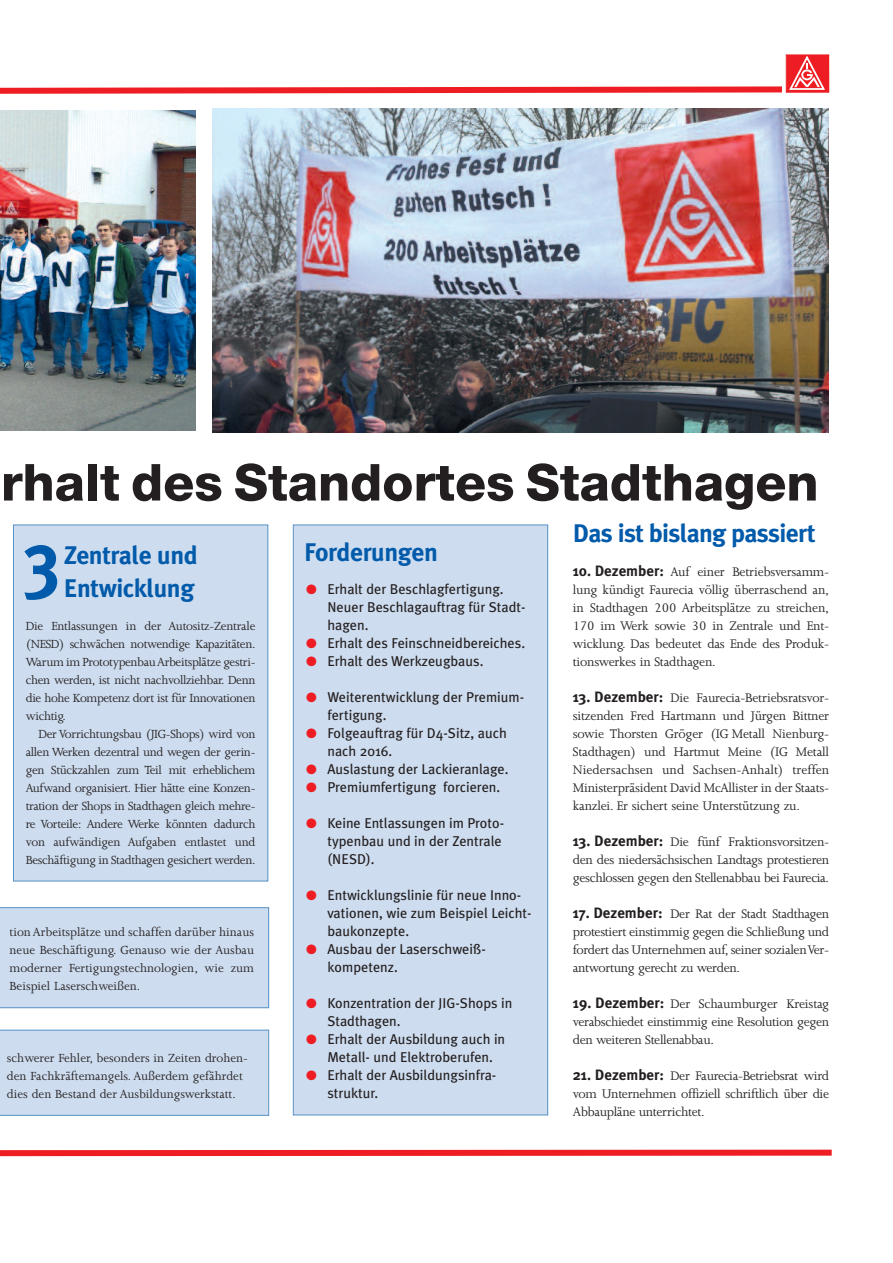
<style>
.page{position:relative;width:893px;height:1263px;background:#fff}
.page>*{position:absolute;margin:0;border:0;box-sizing:border-box;transform-origin:0 0}
.t1{font:700 77.7px "Meta Plus";color:#015aaa;scale:.9 1}
.t2{font:800 51px "Helvetica Neue";color:#231f20}
.t3{font:700 25.5px "Meta Plus";letter-spacing:-.015em;color:#015aaa}
.t4{font:14.25px/18px "Joanna";letter-spacing:-.025em;color:#231f20;text-align:justify}
.t5{font:14.25px/18px "Meta Plus";color:#231f20}
.t6{font:13.5px/18px "Joanna";color:#231f20;text-align:justify}
.s1{color:#ee1d23}
.s2{font-family:"Meta Plus";font-weight:700;font-size:15px}
</style>
<div class="page">
<div style="left:14px;top:525px;width:253px;height:356px;background:#cddcee"></div>
<div style="left:13px;top:525px;width:255px;height:356px;border:1px solid #5592c5"></div>
<svg style="left:0;top:1149px;width:832px;height:8px"></svg>
<img style="left:0;top:111px;width:195px;height:319px">
<img style="left:212px;top:109px;width:617px;height:323px">
<div style="left:787px;top:56px;width:40px;height:36px;background:#ee1d23"></div>
<svg style="left:0;top:56px;width:825px;height:38px"></svg>
<div style="left:786px;top:54px;width:43px;height:39px;border:1px solid #ee1d23"></div>
<div style="left:0;top:1030px;width:269px;height:86px;background:#cddcee"></div>
<div style="left:0;top:907px;width:269px;height:101px;background:#cddcee"></div>
<div style="left:294px;top:525px;width:253px;height:589px;background:#cddcee"></div>
<div style="left:293px;top:525px;width:255px;height:590px;border:1px solid #5592c5"></div>
<h2 class="t2" style="left:1px;top:464px;width:819px">rhalt des Standortes Stadthagen</h2>
<h3 class="t3" style="left:64px;top:540px;width:135px">Zentrale und</h3>
<h3 class="t3" style="left:573px;top:518px;width:244px">Das ist bislang passiert</h3>
<h3 class="t3" style="left:304px;top:537px;width:135px">Forderungen</h3>
<p class="t5" style="left:327px;top:580px;width:200px;text-indent:-21px"><span class="s1">●</span> Erhalt der Beschlagfertigung.<br>Neuer Beschlagauftrag für Stadt&shy;hagen.</p>
<p class="t5" style="left:306px;top:634px;width:220px"><span class="s1">●</span> Erhalt des Feinschneidbereiches.</p>
<p class="t5" style="left:306px;top:652px;width:179px"><span class="s1">●</span> Erhalt des Werkzeugbaus.</p>
<p class="t5" style="left:327px;top:688px;width:198px;text-indent:-21px"><span class="s1">●</span> Weiterentwicklung der Premium&shy;fertigung.</p>
<p class="t5" style="left:327px;top:724px;width:181px;text-indent:-21px"><span class="s1">●</span> Folgeauftrag für D4-Sitz, auch nach 2016.</p>
<p class="t5" style="left:306px;top:760px;width:204px"><span class="s1">●</span> Auslastung der Lackieranlage.</p>
<p class="t5" style="left:306px;top:778px;width:196px"><span class="s1">●</span> Premiumfertigung forcieren.</p>
<p class="t5" style="left:327px;top:814px;width:178px;text-indent:-21px"><span class="s1">●</span> Keine Entlassungen im Proto&shy;typenbau und in der Zentrale (NESD).</p>
<p class="t5" style="left:327px;top:886px;width:206px;text-indent:-21px"><span class="s1">●</span> Entwicklungslinie für neue Inno&shy;vationen, wie zum Beispiel Leicht&shy;baukonzepte.</p>
<p class="t5" style="left:327px;top:940px;width:160px;text-indent:-21px"><span class="s1">●</span> Ausbau der Laserschweiß&shy;kompetenz.</p>
<p class="t5" style="left:327px;top:994px;width:187px;text-indent:-21px"><span class="s1">●</span> Konzentration der JIG-Shops in<br>Stadthagen.</p>
<p class="t5" style="left:327px;top:1030px;width:179px;text-indent:-21px"><span class="s1">●</span> Erhalt der Ausbildung auch in<br>Metall- und Elektroberufen.</p>
<p class="t5" style="left:327px;top:1066px;width:170px;text-indent:-21px"><span class="s1">●</span> Erhalt der Ausbildungsinfra&shy;struktur.</p>
<h1 class="t1" style="left:25px;top:513px;width:41px">3</h1>
<p class="t4" style="left:573px;top:564px;width:258px"><span class="s2">10. Dezember:</span> Auf einer Betriebsversamm&shy;lung kündigt Faurecia völlig überraschend an, in Stadthagen 200 Arbeitsplätze zu streichen, 170 im Werk sowie 30 in Zentrale und Ent&shy;wicklung. Das bedeutet das Ende des Produk&shy;tionswerkes in Stadthagen.</p>
<p class="t4" style="left:573px;top:690px;width:258px"><span class="s2">13. Dezember:</span> Die Faurecia-Betriebsratsvor&shy;sitzenden Fred Hartmann und Jürgen Bittner sowie Thorsten Gröger (IG Metall Nienburg-Stadthagen) und Hartmut Meine (IG Metall Niedersachsen und Sachsen-Anhalt) treffen Ministerpräsident David McAllister in der Staats&shy;kanzlei. Er sichert seine Unterstützung zu.</p>
<p class="t4" style="left:573px;top:834px;width:258px"><span class="s2">13. Dezember:</span> Die fünf Fraktionsvorsitzen&shy;den des niedersächsischen Landtags protestieren geschlossen gegen den Stellenabbau bei Faurecia.</p>
<p class="t4" style="left:573px;top:906px;width:258px"><span class="s2">17. Dezember:</span> Der Rat der Stadt Stadthagen protestiert einstimmig gegen die Schließung und fordert das Unternehmen auf, seiner sozialenVer&shy;antwortung gerecht zu werden.</p>
<p class="t4" style="left:573px;top:996px;width:258px"><span class="s2">19. Dezember:</span> Der Schaumburger Kreistag verabschiedet einstimmig eine Resolution gegen den weiteren Stellenabbau.</p>
<p class="t4" style="left:573px;top:1068px;width:258px"><span class="s2">21. Dezember:</span> Der Faurecia-Betriebsrat wird vom Unternehmen offiziell schriftlich über die Abbaupläne unterrichtet.</p>
<h3 class="t3" style="left:64px;top:573px;width:132px">Entwicklung</h3>
<p class="t6" style="left:26px;top:618px;width:231px">Die Entlassungen in der Autositz-Zentrale (NESD) schwächen notwendige Kapazitäten.<br>Warum im PrototypenbauArbeitsplätze gestri&shy;chen werden, ist nicht nachvollziehbar. Denn die hohe Kompetenz dort ist für Innovationen wichtig.</p>
<p class="t6" style="left:26px;top:726px;width:231px;text-indent:13px">Der Vorrichtungsbau (JIG-Shops) wird von allen Werken dezentral und wegen der gerin&shy;gen Stückzahlen zum Teil mit erheblichem Aufwand organisiert. Hier hätte eine Konzen&shy;tration der Shops in Stadthagen gleich mehre&shy;re Vorteile: Andere Werke könnten dadurch von aufwändigen Aufgaben entlastet und Beschäftigung in Stadthagen gesichert werden.</p>
<p class="t6" style="left:10px;top:924px;width:246px">tion Arbeitsplätze und schaffen darüber hinaus neue Beschäftigung. Genauso wie der Ausbau moderner Fertigungstechnologien, wie zum Beispiel Laserschweißen.</p>
<p class="t6" style="left:7px;top:1050px;width:243px;text-align:left">schwerer Fehler, besonders in Zeiten drohen&shy;den Fachkräftemangels. Außerdem gefährdet dies den Bestand der Ausbildungswerkstatt.</p>
</div>
